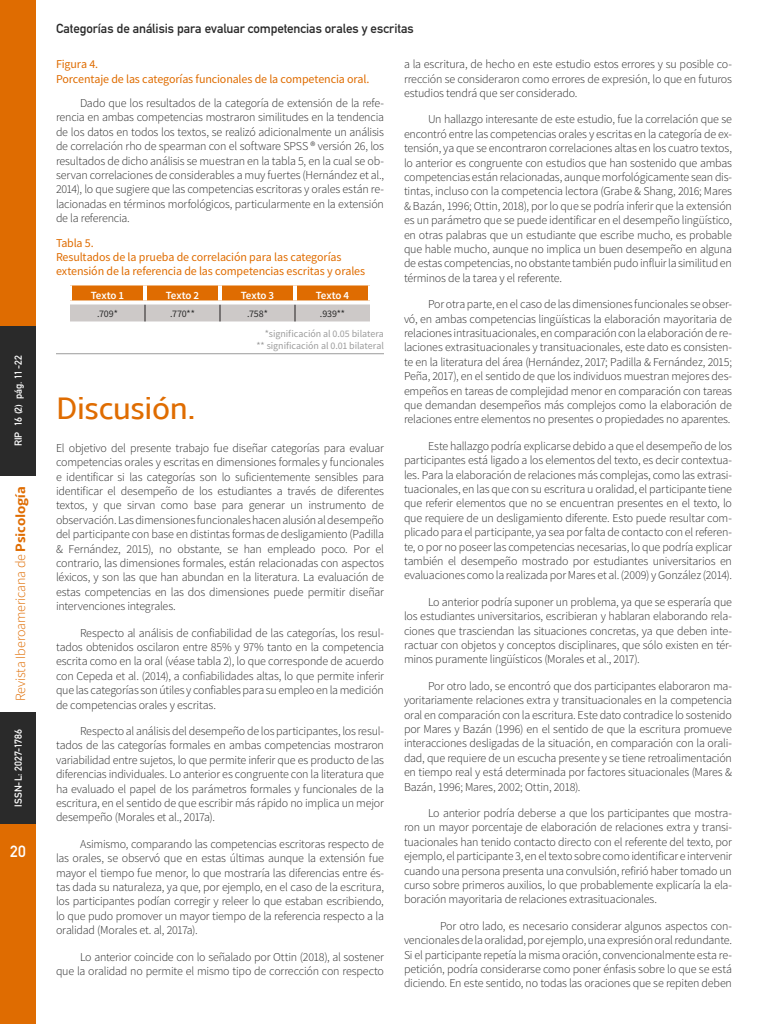
<style>
.page{position:relative;width:768px;height:1024px;background:#fff}
.page>*{position:absolute;margin:0;border:0;box-sizing:border-box;transform-origin:0 0}
.t1{font:32px "Amble";letter-spacing:-.035em;color:#df6c01}
.t2{font:700 16px "DIN Alternate";color:#fff}
.t3{font:300 14px "Source Sans Pro";letter-spacing:-.01em;color:#df6c01}
.t4{font:700 13px "DIN Alternate";letter-spacing:-.01em;color:#2a2a2a}
.t5{font:300 12px/14.4px "Source Sans Pro";letter-spacing:-.015em;color:#2a2a2a;text-align:justify}
.t6{font:12px/14.4px "Source Sans Pro";letter-spacing:-.01em;color:#df6c01}
.t7{font:600 11px "Source Sans Pro";letter-spacing:-.015em;color:#fff}
.t8{font:10px/12px "Source Sans Pro";letter-spacing:-.005em;color:#9c9c9c;text-align:right}
.t9{font:700 10px "DIN Alternate";letter-spacing:.01em;color:#fff}
.t10{font:10px "Source Sans Pro";letter-spacing:-.01em;color:#2a2a2a}
.s1{font-family:"Amble";font-weight:700}
</style>
<div class="page">
<hr style="left:56px;top:353px;width:328px;height:1px;background:#9c9c9c">
<svg style="left:70px;top:285px;width:300px;height:36px;background:#d5a071"></svg>
<hr style="left:143px;top:285px;width:4px;height:15px;background:#fff">
<hr style="left:218px;top:285px;width:4px;height:15px;background:#fff">
<hr style="left:293px;top:285px;width:4px;height:15px;background:#fff">
<hr style="left:68px;top:285px;width:4px;height:15px;background:#fff">
<hr style="left:368px;top:285px;width:4px;height:15px;background:#fff">
<svg style="left:70px;top:300px;width:75px;height:4px"></svg>
<svg style="left:145px;top:300px;width:75px;height:4px"></svg>
<svg style="left:220px;top:300px;width:75px;height:4px"></svg>
<svg style="left:295px;top:300px;width:75px;height:4px"></svg>
<div style="left:0;top:712px;width:36px;height:312px;background:#df6c01"></div>
<div style="left:0;top:0;width:36px;height:476px;background:#df6c01"></div>
<div style="left:0;top:326px;width:36px;height:150px;background:#2a2a2a"></div>
<div style="left:0;top:712px;width:36px;height:112px;background:#2a2a2a"></div>
<p class="t9" style="left:11px;top:446px;width:92px;rotate:-90deg">RIP 16 (2) pág. 11-22</p>
<p class="t3" style="left:12px;top:701px;width:216px;rotate:-90deg">Revista Iberoamericana de <span class="s1">Psicología</span></p>
<p class="t9" style="left:11px;top:807px;width:79px;rotate:-90deg">ISSN-L: 2027-1786</p>
<h2 class="t2" style="left:10px;top:839px;width:17px">20</h2>
<p class="t4" style="left:56px;top:19px;width:359px">Categorías de análisis para evaluar competencias orales y escritas</p>
<p class="t6" style="left:56px;top:57px;width:315px">Figura 4.<br>Porcentaje de las categorías funcionales de la competencia oral.</p>
<p class="t5" style="left:56px;top:96px;width:330px;text-indent:24px">Dado que los resultados de la categoría de extensión de la refe&shy;rencia en ambas competencias mostraron similitudes en la tendencia de los datos en todos los textos, se realizó adicionalmente un análisis de correlación rho de spearman con el software SPSS ® versión 26, los resultados de dicho análisis se muestran en la tabla 5, en la cual se ob&shy;servan correlaciones de considerables a muy fuertes (Hernández et al., 2014), lo que sugiere que las competencias escritoras y orales están re&shy;lacionadas en términos morfológicos, particularmente en la extensión de la referencia.</p>
<p class="t6" style="left:56px;top:235px;width:311px">Tabla 5.<br>Resultados de la prueba de correlación para las categorías extensión de la referencia de las competencias escritas y orales</p>
<p class="t7" style="left:91px;top:288px;width:35px">Texto 1</p>
<p class="t7" style="left:166px;top:288px;width:35px">Texto 2</p>
<p class="t7" style="left:241px;top:288px;width:35px">Texto 3</p>
<p class="t7" style="left:316px;top:288px;width:35px">Texto 4</p>
<p class="t10" style="left:97px;top:307px;width:22px">.709*</p>
<p class="t10" style="left:170px;top:307px;width:26px">.770**</p>
<p class="t10" style="left:247px;top:307px;width:22px">.758*</p>
<p class="t10" style="left:320px;top:307px;width:27px">.939**</p>
<p class="t8" style="left:257px;top:328px;width:129px">*significación al 0.05 bilatera ** significación al 0.01 bilateral</p>
<h1 class="t1" style="left:56px;top:390px;width:141px">Discusión.</h1>
<p class="t5" style="left:56px;top:441px;width:330px">El objetivo del presente trabajo fue diseñar categorías para evaluar competencias orales y escritas en dimensiones formales y funcionales e identificar si las categorías son lo suficientemente sensibles para identificar el desempeño de los estudiantes a través de diferentes textos, y que sirvan como base para generar un instrumento de observación. Las dimensiones funcionales hacen alusión al desempeño del participante con base en distintas formas de desligamiento (Padilla &amp; Fernández, 2015), no obstante, se han empleado poco. Por el contrario, las dimensiones formales, están relacionadas con aspectos léxicos, y son las que han abundan en la literatura. La evaluación de estas competencias en las dos dimensiones puede permitir diseñar intervenciones integrales.</p>
<p class="t5" style="left:56px;top:626px;width:330px;text-indent:24px">Respecto al análisis de confiabilidad de las categorías, los resul&shy;tados obtenidos oscilaron entre 85% y 97% tanto en la competencia escrita como en la oral (véase tabla 2), lo que corresponde de acuerdo con Cepeda et al. (2014), a confiabilidades altas, lo que permite inferir que las categorías son útiles y confiables para su empleo en la medición de competencias orales y escritas.</p>
<p class="t5" style="left:56px;top:724px;width:330px;text-indent:24px">Respecto al análisis del desempeño de los participantes, los resul&shy;tados de las categorías formales en ambas competencias mostraron variabilidad entre sujetos, lo que permite inferir que es producto de las diferencias individuales. Lo anterior es congruente con la literatura que ha evaluado el papel de los parámetros formales y funcionales de la escritura, en el sentido de que escribir más rápido no implica un mejor desempeño (Morales et al., 2017a).</p>
<p class="t5" style="left:56px;top:837px;width:330px;text-indent:24px">Asimismo, comparando las competencias escritoras respecto de las orales, se observó que en estas últimas aunque la extensión fue mayor el tiempo fue menor, lo que mostraría las diferencias entre és&shy;tas dada su naturaleza, ya que, por ejemplo, en el caso de la escritura, los participantes podían corregir y releer lo que estaban escribiendo, lo que pudo promover un mayor tiempo de la referencia respecto a la oralidad (Morales et. al, 2017a).</p>
<p class="t5" style="left:56px;top:950px;width:330px;text-align:right">Lo anterior coincide con lo señalado por Ottin (2018), al sostener<br>que la oralidad no permite el mismo tipo de corrección con respecto</p>
<p class="t5" style="left:404px;top:57px;width:330px">a la escritura, de hecho en este estudio estos errores y su posible co&shy;rrección se consideraron como errores de expresión, lo que en futuros estudios tendrá que ser considerado.</p>
<p class="t5" style="left:404px;top:112px;width:330px;text-indent:24px">Un hallazgo interesante de este estudio, fue la correlación que se encontró entre las competencias orales y escritas en la categoría de ex&shy;tensión, ya que se encontraron correlaciones altas en los cuatro textos, lo anterior es congruente con estudios que han sostenido que ambas competencias están relacionadas, aunque morfológicamente sean dis&shy;tintas, incluso con la competencia lectora (Grabe &amp; Shang, 2016; Mares &amp; Bazán, 1996; Ottin, 2018), por lo que se podría inferir que la extensión es un parámetro que se puede identificar en el desempeño lingüístico, en otras palabras que un estudiante que escribe mucho, es probable que hable mucho, aunque no implica un buen desempeño en alguna de estas competencias, no obstante también pudo influir la similitud en términos de la tarea y el referente.</p>
<p class="t5" style="left:404px;top:297px;width:330px;text-indent:24px">Por otra parte, en el caso de las dimensiones funcionales se obser&shy;vó, en ambas competencias lingüísticas la elaboración mayoritaria de relaciones intrasituacionales, en comparación con la elaboración de re&shy;laciones extrasituacionales y transituacionales, este dato es consisten&shy;te en la literatura del área (Hernández, 2017; Padilla &amp; Fernández, 2015; Peña, 2017), en el sentido de que los individuos muestran mejores des&shy;empeños en tareas de complejidad menor en comparación con tareas que demandan desempeños más complejos como la elaboración de relaciones entre elementos no presentes o propiedades no aparentes.</p>
<p class="t5" style="left:404px;top:439px;width:330px;text-indent:24px">Este hallazgo podría explicarse debido a que el desempeño de los participantes está ligado a los elementos del texto, es decir contextua&shy;les. Para la elaboración de relaciones más complejas, como las extrasi&shy;tuacionales, en las que con su escritura u oralidad, el participante tiene que referir elementos que no se encuentran presentes en el texto, lo que requiere de un desligamiento diferente. Esto puede resultar com&shy;plicado para el participante, ya sea por falta de contacto con el referen&shy;te, o por no poseer las competencias necesarias, lo que podría explicar también el desempeño mostrado por estudiantes universitarios en evaluaciones como la realizada por Mares et al. (2009) y González (2014).</p>
<p class="t5" style="left:404px;top:595px;width:329px;text-indent:24px">Lo anterior podría suponer un problema, ya que se esperaría que los estudiantes universitarios, escribieran y hablaran elaborando rela&shy;ciones que trasciendan las situaciones concretas, ya que deben inte&shy;ractuar con objetos y conceptos disciplinares, que sólo existen en tér&shy;minos puramente lingüísticos (Morales et al., 2017).</p>
<p class="t5" style="left:404px;top:679px;width:330px;text-indent:24px">Por otro lado, se encontró que dos participantes elaboraron ma&shy;yoritariamente relaciones extra y transituacionales en la competencia oral en comparación con la escritura. Este dato contradice lo sostenido por Mares y Bazán (1996) en el sentido de que la escritura promueve interacciones desligadas de la situación, en comparación con la orali&shy;dad, que requiere de un escucha presente y se tiene retroalimentación en tiempo real y está determinada por factores situacionales (Mares &amp; Bazán, 1996; Mares, 2002; Ottin, 2018).</p>
<p class="t5" style="left:404px;top:806px;width:330px;text-indent:24px">Lo anterior podría deberse a que los participantes que mostra&shy;ron un mayor porcentaje de elaboración de relaciones extra y transi&shy;tuacionales han tenido contacto directo con el referente del texto, por ejemplo, el participante 3, en el texto sobre como identificar e intervenir cuando una persona presenta una convulsión, refirió haber tomado un curso sobre primeros auxilios, lo que probablemente explicaría la ela&shy;boración mayoritaria de relaciones extrasituacionales.</p>
<p class="t5" style="left:404px;top:919px;width:330px;text-indent:36px">Por otro lado, es necesario considerar algunos aspectos con&shy;vencionales de la oralidad, por ejemplo, una expresión oral redundante.<br>Si el participante repetía la misma oración, convencionalmente esta re&shy;petición, podría considerarse como poner énfasis sobre lo que se está diciendo. En este sentido, no todas las oraciones que se repiten deben</p>
</div>
